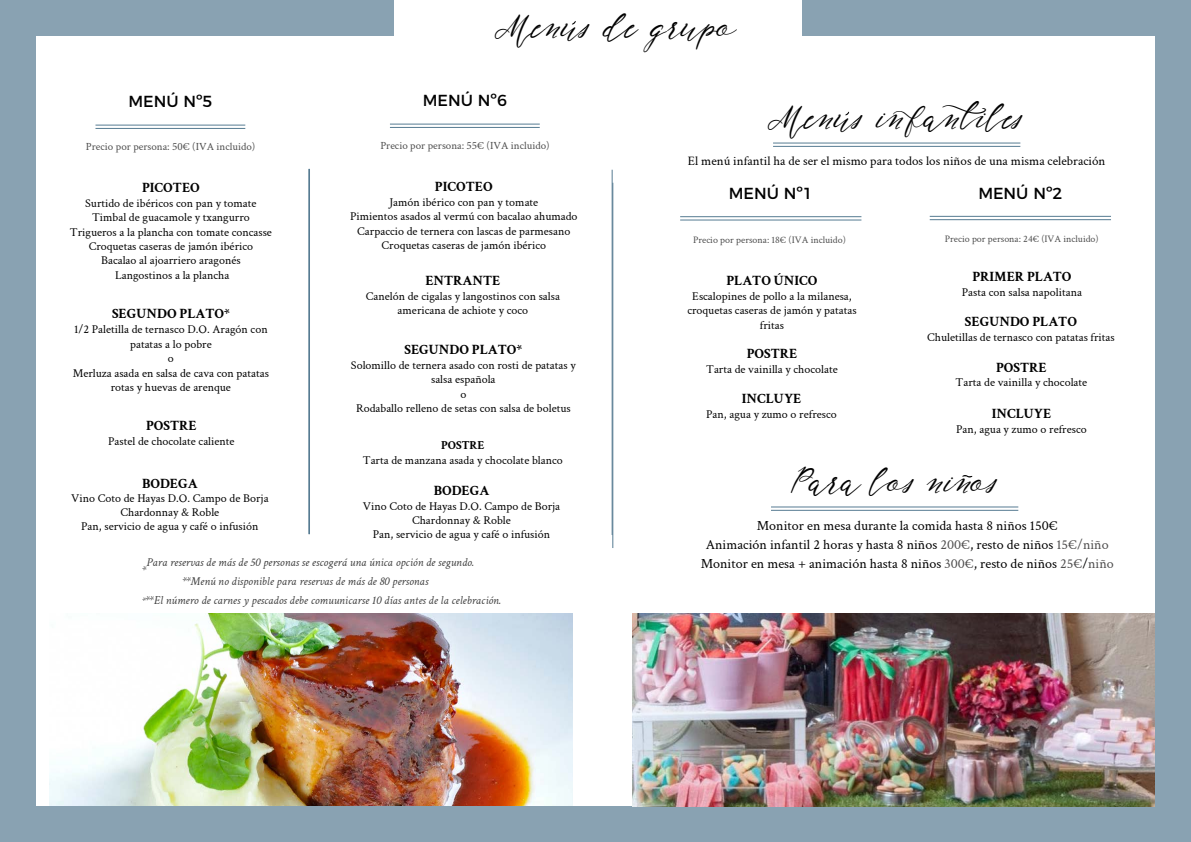
<style>
.page{position:relative;width:1191px;height:842px;background:#89a2b2}
.page>*{position:absolute;margin:0;border:0;box-sizing:border-box;transform-origin:0 0}
.t1{font:30px "NF Lukara Regular";color:#000}
.t2{font:16px "Montserrat";color:#000}
.t3{font:14px/19px "Crimson Text";color:#000;text-align:center}
.t4{font:700 14px "Crimson Text";color:#000}
.t5{font:13px "Crimson Text";color:#000}
.t6{font:12px/14.4px "Crimson Text";color:#000;text-align:center}
.t7{font:italic 12px/19.1px "Crimson Text";color:#404040}
.t8{font:11px "Crimson Text";color:#4d4d4d}
.t9{font:10px "Crimson Text";color:#4d4d4d}
.s1{font-family:"Minion Pro"}
.s2{font-weight:700}
.s3{font-size:10px}
.s4{font-style:inherit}
.s5{color:#4e4d4d}
</style>
<div class="page">
<div style="left:394px;top:0;width:408px;height:502px;background:#fff"></div>
<div style="left:36px;top:36px;width:1119px;height:770px;background:#fff"></div>
<hr style="left:612px;top:183px;width:1px;height:365px;background:#567b92">
<hr style="left:612px;top:170px;width:1px;height:365px;background:#567b92">
<hr style="left:309px;top:169px;width:1px;height:365px;background:#567b92">
<hr style="left:95px;top:125px;width:150px;height:1px;background:#567b92">
<hr style="left:95px;top:128px;width:150px;height:1px;background:#567b92">
<hr style="left:390px;top:124px;width:150px;height:1px;background:#567b92">
<hr style="left:390px;top:127px;width:150px;height:1px;background:#567b92">
<img style="left:49px;top:613px;width:523px;height:193px">
<hr style="left:680px;top:216px;width:181px;height:1px;background:#567b92">
<hr style="left:680px;top:220px;width:181px;height:1px;background:#567b92">
<hr style="left:929px;top:216px;width:182px;height:1px;background:#567b92">
<hr style="left:929px;top:219px;width:182px;height:1px;background:#567b92">
<hr style="left:773px;top:143px;width:247px;height:1px;background:#567b92">
<hr style="left:773px;top:146px;width:247px;height:1px;background:#567b92">
<hr style="left:771px;top:507px;width:247px;height:1px;background:#567b92">
<hr style="left:771px;top:510px;width:247px;height:1px;background:#567b92">
<svg style="left:962px;top:475px;width:10px;height:2px"></svg>
<img style="left:633px;top:613px;width:522px;height:194px">
<p class="t1" style="left:493px;top:8px;width:244px">Menus de grupo</p>
<p class="t2" style="left:128px;top:89px;width:86px">MENÚ Nº5</p>
<p class="t2" style="left:423px;top:88px;width:86px">MENÚ Nº6</p>
<p class="t8" style="left:86px;top:138px;width:171px">Precio por persona: <span class="s1">50</span>€ (IVA incluido)</p>
<p class="t8" style="left:380px;top:138px;width:171px">Precio por persona: <span class="s1">55</span>€ (IVA incluido)</p>
<p class="t1" style="left:766px;top:99px;width:256px">Menus infantiles</p>
<p class="t4" style="left:142px;top:177px;width:59px">PICOTEO</p>
<p class="t6" style="left:70px;top:195px;width:204px">Surtido de ibéricos con pan y tomate Timbal de guacamole y txangurro Trigueros a la plancha con tomate concasse Croquetas caseras de jamón ibérico Bacalao al ajoarriero aragonés<br>Langostinos a la plancha</p>
<p class="t4" style="left:112px;top:304px;width:119px">SEGUNDO PLATO*</p>
<p class="t6" style="left:73px;top:322px;width:198px">1/2 Paletilla de ternasco D.O. Aragón con patatas a lo pobre<br>o<br>Merluza asada en salsa de cava con patatas rotas y huevas de arenque</p>
<p class="t4" style="left:146px;top:415px;width:52px">POSTRE</p>
<p class="t6" style="left:108px;top:434px;width:128px">Pastel de chocolate caliente</p>
<p class="t4" style="left:142px;top:473px;width:57px">BODEGA</p>
<p class="t6" style="left:71px;top:491px;width:199px;line-height:13.9px">Vino Coto de Hayas D.O. Campo de Borja<br>Chardonnay &amp; Roble<br>Pan, servicio de agua y café o infusión</p>
<p class="t4" style="left:435px;top:176px;width:59px">PICOTEO</p>
<p class="t6" style="left:350px;top:194px;width:229px">Jamón ibérico con pan y tomate<br>Pimientos asados al vermú con bacalao ahumado Carpaccio de ternera con lascas de parmesano Croquetas caseras de jamón ibérico</p>
<p class="t4" style="left:425px;top:270px;width:76px">ENTRANTE</p>
<p class="t6" style="left:366px;top:288px;width:196px">Canelón de cigalas y langostinos con salsa americana de achiote y coco</p>
<p class="t4" style="left:404px;top:339px;width:119px">SEGUNDO PLATO*</p>
<p class="t6" style="left:351px;top:357px;width:226px">Solomillo de ternera asado con rosti de patatas y salsa española<br>o<br>Rodaballo relleno de setas con salsa de boletus</p>
<p class="t6" style="left:363px;top:438px;width:202px"><span class="s2">POSTRE<br></span>Tarta de manzana asada y chocolate blanco</p>
<p class="t4" style="left:434px;top:480px;width:57px">BODEGA</p>
<p class="t6" style="left:363px;top:498px;width:199px;line-height:13.9px">Vino Coto de Hayas D.O. Campo de Borja<br>Chardonnay &amp; Roble<br>Pan, servicio de agua y café o infusión</p>
<p class="t7" style="left:143px;top:560px;width:6px">*</p>
<p class="t7" style="left:183px;top:551px;width:293px;text-indent:-36px">Para reservas de más de 50 personas se escogerá una única opción de segundo. **Menú no disponible para reservas de más de 80 personas</p>
<p class="t7" style="left:142px;top:589px;width:360px"><span class="s3">*</span>**El número de carnes y pescados debe comuunicarse 10 días antes de la celebración.</p>
<p class="t5" style="left:688px;top:152px;width:419px">El menú infantil ha de ser el mismo para todos los niños de una misma celebración</p>
<p class="t2" style="left:728px;top:181px;width:86px">MENÚ Nº1</p>
<p class="t2" style="left:978px;top:180px;width:86px">MENÚ Nº2</p>
<p class="t9" style="left:693px;top:233px;width:154px">Precio por persona: 18€ (IVA incluido)</p>
<p class="t9" style="left:944px;top:232px;width:155px">Precio por persona: 24€ (IVA incluido)</p>
<p class="t4" style="left:726px;top:270px;width:93px">PLATO ÚNICO</p>
<p class="t6" style="left:687px;top:288px;width:171px">Escalopines de pollo a la milanesa, croquetas caseras de jamón y patatas fritas</p>
<p class="t4" style="left:746px;top:343px;width:52px">POSTRE</p>
<p class="t6" style="left:706px;top:361px;width:133px">Tarta de vainilla y chocolate</p>
<p class="t4" style="left:741px;top:388px;width:61px">INCLUYE</p>
<p class="t6" style="left:706px;top:406px;width:132px">Pan, agua y zumo o refresco</p>
<p class="t4" style="left:972px;top:266px;width:101px">PRIMER PLATO</p>
<p class="t6" style="left:962px;top:285px;width:122px">Pasta con salsa napolitana</p>
<p class="t4" style="left:965px;top:311px;width:113px">SEGUNDO PLATO</p>
<p class="t6" style="left:927px;top:330px;width:189px">Chuletillas de ternasco con patatas fritas</p>
<p class="t4" style="left:996px;top:357px;width:52px">POSTRE</p>
<p class="t6" style="left:955px;top:375px;width:133px">Tarta de vainilla y chocolate</p>
<p class="t4" style="left:991px;top:403px;width:61px">INCLUYE</p>
<p class="t6" style="left:956px;top:421px;width:132px">Pan, agua y zumo o refresco</p>
<p class="t1" style="left:790px;top:463px;width:207px">Para los ninos</p>
<p class="t3" style="left:700px;top:515px;width:414px"><span class="s4">Monitor en mesa durante la comida hasta 8 niños 150€<br></span>Animación infantil 2 horas y hasta <span class="s4">8</span> niños <span class="s5">200€</span>, resto de niños <span class="s5">15€/niño<br></span>Monitor en mesa + animación hasta <span class="s4">8</span> niños <span class="s5">300€</span>, resto <span class="s4">de niños</span> <span class="s5">25€</span>/<span class="s5">niño</span></p>
</div>
